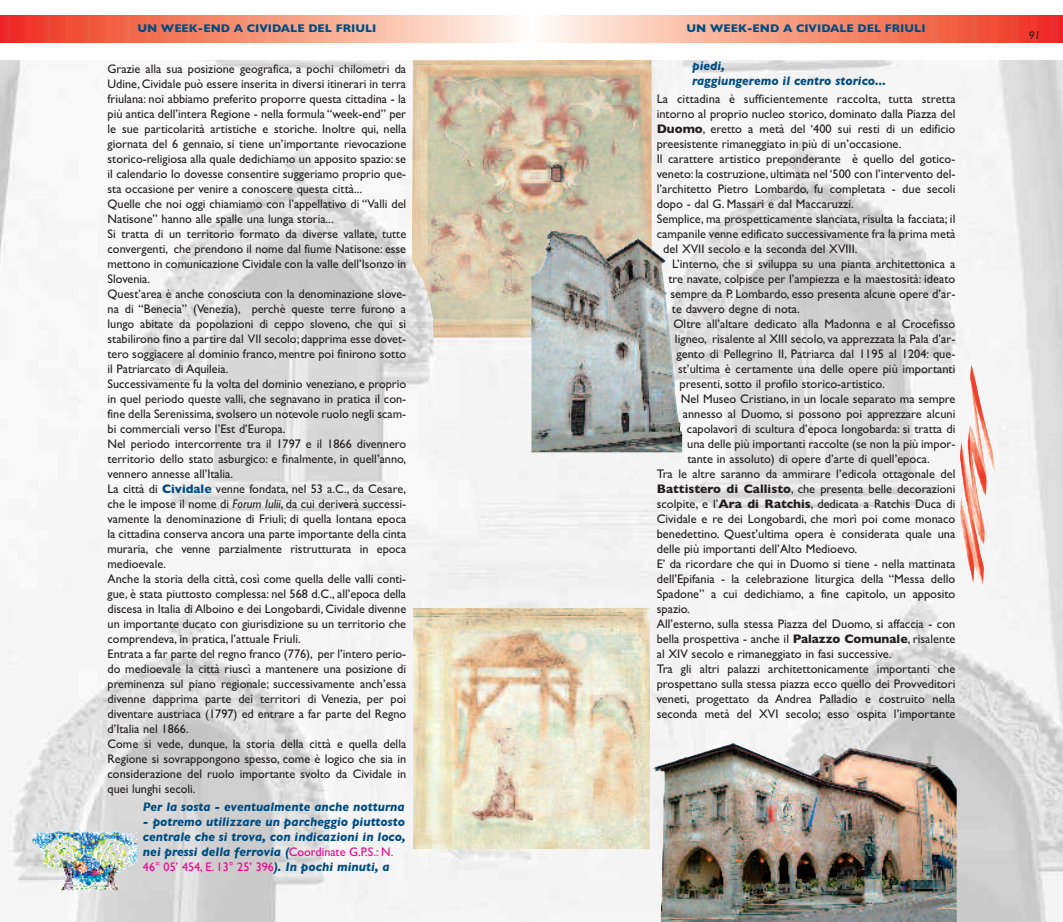
<style>
.page{position:relative;width:1063px;height:922px;background:#fff}
.page>*{position:absolute;margin:0;border:0;box-sizing:border-box;transform-origin:0 0}
.t1{font:12.5px/15px "Gill Sans";color:#231f20}
.t2{font:italic 700 12.5px/15px "Gill Sans";color:#004d83}
.t3{font:700 11.25px "Gill Sans";color:#004d83}
.t4{font:italic 11.25px "Gill Sans";color:#231f20}
.s1{font-weight:700;color:#004d83}
.s2{font-style:italic}
.s3{font-weight:400;font-style:normal;color:#ed028c}
.s4{font-weight:700}
</style>
<div class="page">
<svg style="left:0;top:16px;width:1063px;height:27px;background:#f69781"></svg>
<img style="left:0;top:60px;width:1063px;height:861px">
<img style="left:413px;top:608px;width:237px;height:239px">
<img style="left:652px;top:742px;width:305px;height:179px">
<img style="left:32px;top:829px;width:66px;height:9px">
<img style="left:960px;top:413px;width:35px;height:174px">
<img style="left:412px;top:60px;width:119px;height:277px">
<img style="left:531px;top:60px;width:120px;height:170px">
<img style="left:531px;top:230px;width:151px;height:222px">
<p class="t3" style="left:137px;top:21px;width:241px">UN WEEK-END A CIVIDALE DEL FRIULI</p>
<p class="t1" style="left:108px;top:61px;width:300px">Grazie alla sua posizione geografica, a pochi chilometri da Udine, Cividale può essere inserita in diversi itinerari in terra friulana: noi abbiamo preferito proporre questa cittadina - la più antica dell’intera Regione - nella formula “week-end” per le sue particolarità artistiche e storiche. Inoltre qui, nella giornata del 6 gennaio, si tiene un’importante rievocazione storico-religiosa alla quale dedichiamo un apposito spazio: se il calendario lo dovesse consentire suggeriamo proprio que&shy;sta occasione per venire a conoscere questa città...<br>Quelle che noi oggi chiamiamo con l’appellativo di “Valli del Natisone” hanno alle spalle una lunga storia...<br>Si tratta di un territorio formato da diverse vallate, tutte convergenti, che prendono il nome dal fiume Natisone: esse mettono in comunicazione Cividale con la valle dell’Isonzo in Slovenia.<br>Quest’area è anche conosciuta con la denominazione slove&shy;na di “Benecia” (Venezia), perchè queste terre furono a lungo abitate da popolazioni di ceppo sloveno, che qui si stabilirono fino a partire dal VII secolo; dapprima esse dovet&shy;tero soggiacere al dominio franco, mentre poi finirono sotto il Patriarcato di Aquileia.<br>Successivamente fu la volta del dominio veneziano, e proprio in quel periodo queste valli, che segnavano in pratica il con&shy;fine della Serenissima, svolsero un notevole ruolo negli scam&shy;bi commerciali verso l’Est d’Europa.<br>Nel periodo intercorrente tra il 1797 e il 1866 divennero territorio dello stato asburgico: e finalmente, in quell’anno, vennero annesse all’Italia.<br>La città di <span class="s1">Cividale</span> venne fondata, nel 53 a.C., da Cesare, che le impose il nome di <span class="s2">Forum Iulii</span>, da cui deriverà successi&shy;vamente la denominazione di Friuli; di quella lontana epoca la cittadina conserva ancora una parte importante della cinta muraria, che venne parzialmente ristrutturata in epoca medioevale.<br>Anche la storia della città, così come quella delle valli conti&shy;gue, è stata piuttosto complessa: nel 568 d.C., all’epoca della discesa in Italia di Alboino e dei Longobardi, Cividale divenne un importante ducato con giurisdizione su un territorio che comprendeva, in pratica, l’attuale Friuli.<br>Entrata a far parte del regno franco (776), per l’intero perio&shy;do medioevale la città riuscì a mantenere una posizione di preminenza sul piano regionale; successivamente anch’essa divenne dapprima parte dei territori di Venezia, per poi diventare austriaca (1797) ed entrare a far parte del Regno d’Italia nel 1866.<br>Come si vede, dunque, la storia della città e quella della Regione si sovrappongono spesso, come è logico che sia in considerazione del ruolo importante svolto da Cividale in quei lunghi secoli.</p>
<p class="t2" style="left:143px;top:799px;width:263px">Per la sosta - eventualmente anche notturna</p>
<p class="t2" style="left:143px;top:814px;width:264px">- potremo utilizzare un parcheggio piuttosto centrale che si trova, con indicazioni in loco, nei pressi della ferrovia (<span class="s3">Coordinate G.P.S.: N.<br>46° 05’ 454, E. 13° 25’ 396</span>). In pochi minuti, a</p>
<p class="t3" style="left:687px;top:21px;width:241px">UN WEEK-END A CIVIDALE DEL FRIULI</p>
<p class="t2" style="left:692px;top:58px;width:195px">piedi,<br>raggiungeremo il centro storico...</p>
<p class="t1" style="left:657px;top:91px;width:300px">La cittadina è sufficientemente raccolta, tutta stretta</p>
<p class="t1" style="left:657px;top:106px;width:300px">intorno al proprio nucleo storico, dominato dalla Piazza del</p>
<p class="t1" style="left:657px;top:121px;width:300px"><span class="s4">Duomo</span>, eretto a metà del ‘400 sui resti di un edificio</p>
<p class="t1" style="left:657px;top:136px;width:246px">preesistente rimaneggiato in più di un’occasione.</p>
<p class="t1" style="left:657px;top:151px;width:300px">Il carattere artistico preponderante è quello del gotico-</p>
<p class="t1" style="left:657px;top:166px;width:300px">veneto: la costruzione, ultimata nel ‘500 con l’intervento del-</p>
<p class="t1" style="left:657px;top:181px;width:300px">l’architetto Pietro Lombardo, fu completata - due secoli</p>
<p class="t1" style="left:657px;top:196px;width:199px">dopo - dal G. Massari e dal Maccaruzzi.</p>
<p class="t1" style="left:657px;top:211px;width:300px">Semplice, ma prospetticamente slanciata, risulta la facciata; il</p>
<p class="t1" style="left:657px;top:226px;width:300px">campanile venne edificato successivamente fra la prima metà</p>
<p class="t1" style="left:663px;top:241px;width:196px">del XVII secolo e la seconda del XVIII.</p>
<p class="t1" style="left:672px;top:256px;width:285px">L’interno, che si sviluppa su una pianta architettonica a</p>
<p class="t1" style="left:668px;top:271px;width:289px">tre navate, colpisce per l’ampiezza e la maestosità: ideato</p>
<p class="t1" style="left:671px;top:286px;width:286px">sempre da P. Lombardo, esso presenta alcune opere d’ar-</p>
<p class="t1" style="left:672px;top:301px;width:130px">te davvero degne di nota.</p>
<p class="t1" style="left:673px;top:316px;width:283px">Oltre all’altare dedicato alla Madonna e al Crocefisso</p>
<p class="t1" style="left:675px;top:331px;width:282px">ligneo, risalente al XIII secolo, va apprezzata la Pala d’ar-</p>
<p class="t1" style="left:677px;top:346px;width:280px">gento di Pellegrino II, Patriarca dal 1195 al 1204: que-</p>
<p class="t1" style="left:678px;top:361px;width:279px">st’ultima è certamente una delle opere più importanti</p>
<p class="t1" style="left:680px;top:376px;width:207px">presenti, sotto il profilo storico-artistico.</p>
<p class="t1" style="left:681px;top:391px;width:276px">Nel Museo Cristiano, in un locale separato ma sempre</p>
<p class="t1" style="left:683px;top:406px;width:274px">annesso al Duomo, si possono poi apprezzare alcuni</p>
<p class="t1" style="left:687px;top:421px;width:270px">capolavori di scultura d’epoca longobarda: si tratta di</p>
<p class="t1" style="left:687px;top:436px;width:270px">una delle più importanti raccolte (se non la più impor-</p>
<p class="t1" style="left:687px;top:451px;width:244px">tante in assoluto) di opere d’arte di quell’epoca.</p>
<p class="t1" style="left:657px;top:466px;width:300px">Tra le altre saranno da ammirare l’edicola ottagonale del</p>
<p class="t1" style="left:657px;top:481px;width:300px"><span class="s4">Battistero di Callisto</span>, che presenta belle decorazioni</p>
<p class="t1" style="left:657px;top:496px;width:300px">scolpite, e l’<span class="s4">Ara di Ratchis</span>, dedicata a Ratchis Duca di</p>
<p class="t1" style="left:657px;top:511px;width:300px">Cividale e re dei Longobardi, che morì poi come monaco</p>
<p class="t1" style="left:657px;top:526px;width:300px">benedettino. Quest’ultima opera è considerata quale una</p>
<p class="t1" style="left:657px;top:541px;width:202px">delle più importanti dell’Alto Medioevo.</p>
<p class="t1" style="left:657px;top:556px;width:300px">E’ da ricordare che qui in Duomo si tiene - nella mattinata</p>
<p class="t1" style="left:657px;top:571px;width:300px">dell’Epifania - la celebrazione liturgica della “Messa dello</p>
<p class="t1" style="left:657px;top:586px;width:300px">Spadone” a cui dedichiamo, a fine capitolo, un apposito</p>
<p class="t1" style="left:657px;top:601px;width:35px">spazio.</p>
<p class="t1" style="left:657px;top:616px;width:300px">All’esterno, sulla stessa Piazza del Duomo, si affaccia - con</p>
<p class="t1" style="left:657px;top:631px;width:300px">bella prospettiva - anche il <span class="s4">Palazzo Comunale</span>, risalente</p>
<p class="t1" style="left:657px;top:646px;width:237px">al XIV secolo e rimaneggiato in fasi successive.</p>
<p class="t1" style="left:657px;top:661px;width:300px">Tra gli altri palazzi architettonicamente importanti che</p>
<p class="t1" style="left:657px;top:676px;width:300px">prospettano sulla stessa piazza ecco quello dei Provveditori</p>
<p class="t1" style="left:657px;top:691px;width:300px">veneti, progettato da Andrea Palladio e costruito nella</p>
<p class="t1" style="left:657px;top:706px;width:300px">seconda metà del XVI secolo; esso ospita l’importante</p>
<p class="t4" style="left:1029px;top:28px;width:13px">91</p>
</div>
